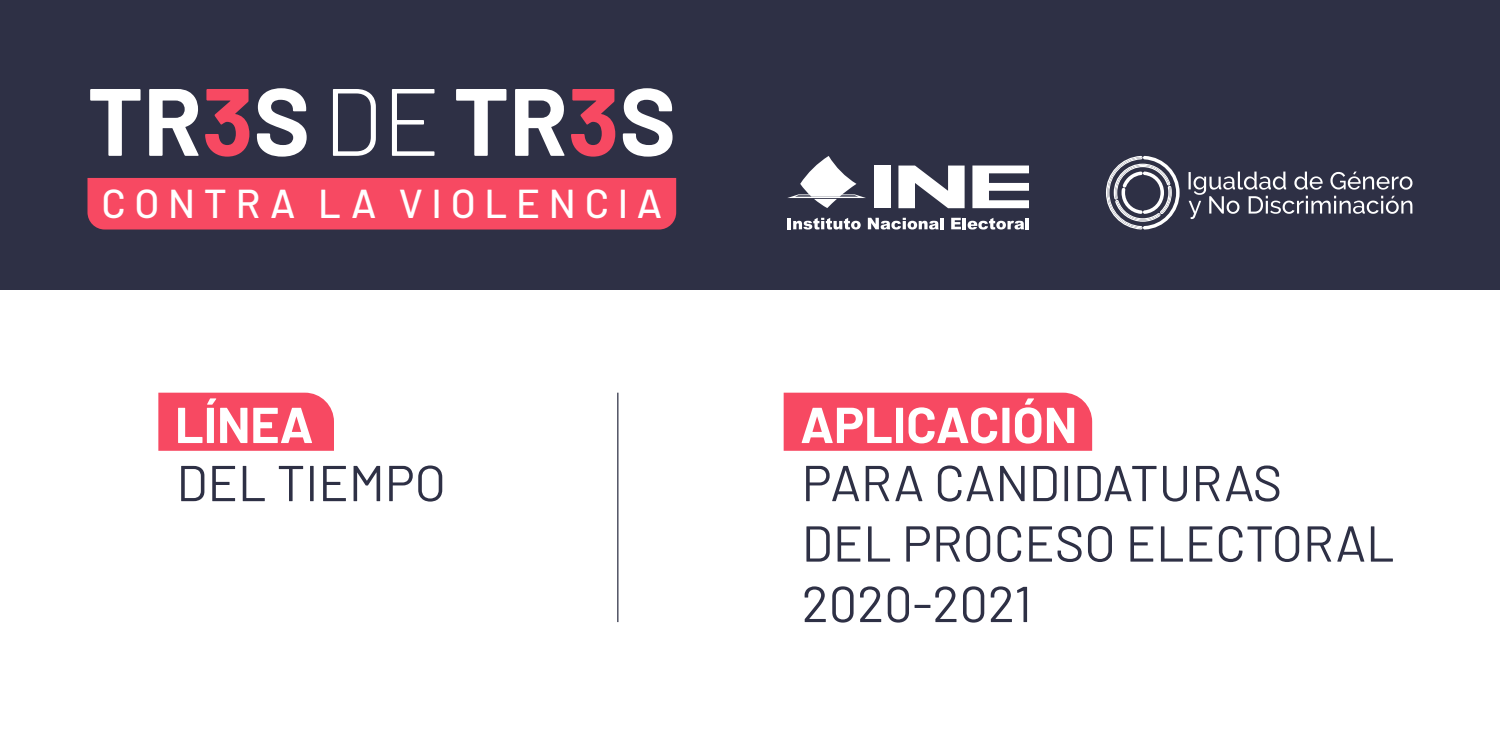
<style>
.page{position:relative;width:1500px;height:734px;background:#fff}
.page>*{position:absolute;margin:0;border:0;box-sizing:border-box;transform-origin:0 0}
.t1{font:700 95.5px "Barlow";color:#fff}
.t2{font:50.38px/60.4px "Barlow";color:#2e3045}
.t3{font:700 50.38px "Barlow";color:#fff}
.t4{font:500 40.25px "Barlow";letter-spacing:.215em;color:#fff}
.s1{color:#f74962}
.s2{font-weight:300}
</style>
<div class="page">
<div style="left:0;top:0;width:1500px;height:290px;background:#2e3045"></div>
<div style="left:88px;top:178px;width:588px;height:51px;background:#f74962"></div>
<svg style="left:1106px;top:156px;width:74px;height:73px"></svg>
<svg style="left:1189px;top:171px;width:223px;height:48px"></svg>
<div style="left:874px;top:165px;width:17px;height:43px;background:#fff"></div>
<svg style="left:972px;top:165px;width:57px;height:43px"></svg>
<svg style="left:898px;top:165px;width:67px;height:43px"></svg>
<svg style="left:787px;top:156px;width:79px;height:52px"></svg>
<hr style="left:787px;top:218px;width:4px;height:11px;background:#fff">
<svg style="left:793px;top:218px;width:68px;height:11px"></svg>
<svg style="left:868px;top:218px;width:71px;height:11px"></svg>
<hr style="left:940px;top:218px;width:4px;height:11px;background:#fff">
<svg style="left:951px;top:218px;width:78px;height:11px"></svg>
<div style="left:784px;top:392px;width:308px;height:59px;background:#f74962"></div>
<div style="left:158px;top:392px;width:176px;height:59px;background:#f74962"></div>
<hr style="left:617px;top:392px;width:1px;height:230px;background:#2e3045">
<p class="t1" style="left:88px;top:51px;width:590px">TR<span class="s1">3</span>S<span class="s2">DE</span>TR<span class="s1">3</span>S</p>
<p class="t4" style="left:101px;top:174px;width:562px">CONTRA LA VIOLENCIA</p>
<p class="t3" style="left:175px;top:387px;width:140px">LÍNEA</p>
<p class="t2" style="left:176px;top:449px;width:271px">DEL TIEMPO</p>
<p class="t3" style="left:800px;top:387px;width:279px">APLICACIÓN</p>
<p class="t2" style="left:802px;top:449px;width:594px">PARA CANDIDATURAS<br>DEL PROCESO ELECTORAL<br>2020-2021</p>
</div>
